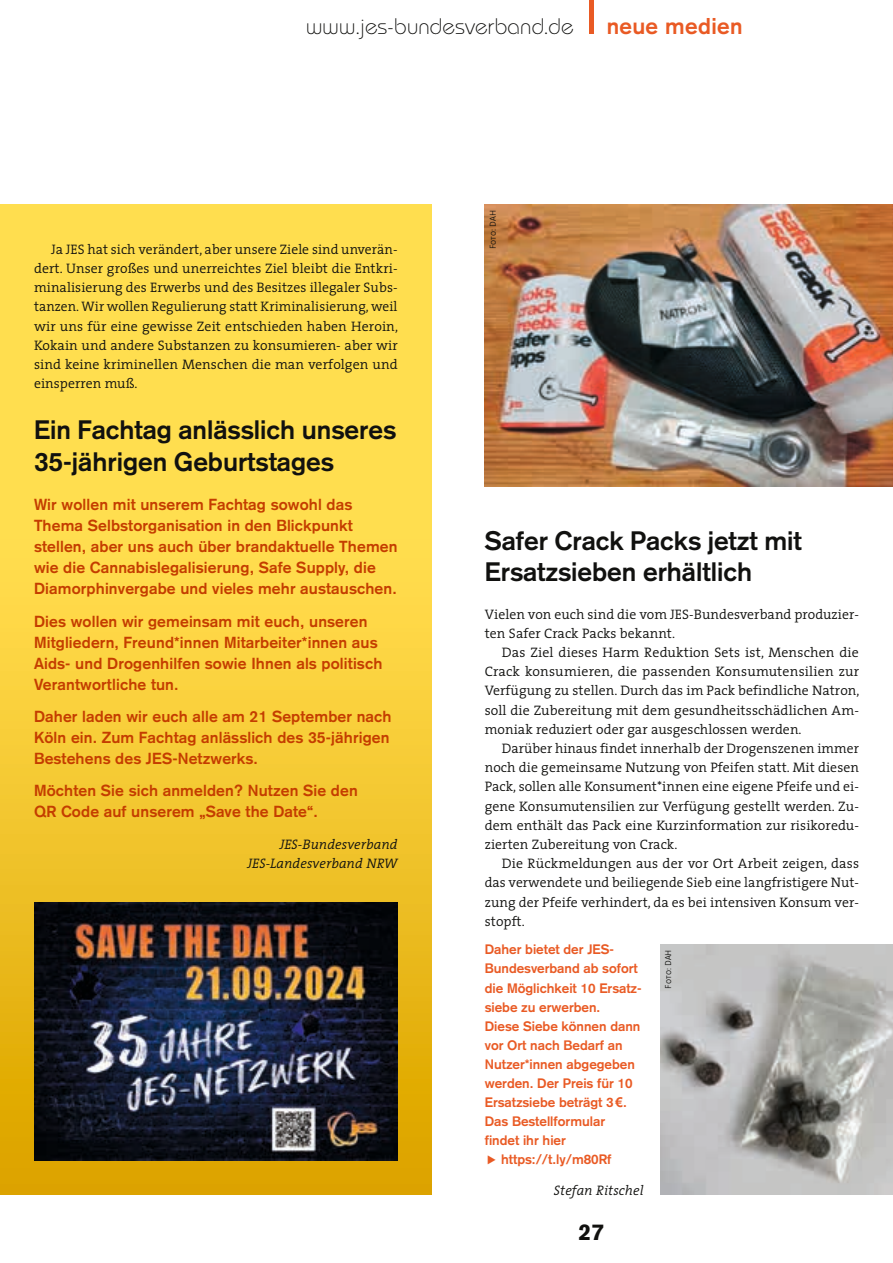
<style>
.page{position:relative;width:893px;height:1263px;background:#fff}
.page>*{position:absolute;margin:0;border:0;box-sizing:border-box;transform-origin:0 0}
.t1{font:700 26.25px/31.5px "Akzidenz Grotesk";color:#11110f}
.t2{font:300 22.5px "Bauhaus";letter-spacing:.01em;color:#11110f}
.t3{font:700 22.5px "Akzidenz Grotesk";letter-spacing:.015em;color:#e95a24}
.t4{font:900 22.5px "Akzidenz Grotesk";color:#11110f}
.t5{font:700 15.75px/21px "Akzidenz Grotesk";letter-spacing:.01em;color:#c43d00}
.t6{font:300 13.8px/19.2px "The Serif";letter-spacing:.005em;color:#11110f;text-align:justify}
.t7{font:italic 300 13.8px/19.2px "The Serif";letter-spacing:.005em;color:#11110f;text-align:right}
.t8{font:700 13.5px "Akzidenz Grotesk";color:#e95a24}
.t9{font:300 9px "Strada SC";letter-spacing:.005em;color:#11110f}
.s1{font-family:"Arial"}
</style>
<div class="page">
<hr style="left:589px;top:0;width:4px;height:34px;background:#e95a24">
<svg style="left:0;top:204px;width:432px;height:991px"></svg>
<img style="left:34px;top:903px;width:364px;height:258px">
<img style="left:485px;top:204px;width:408px;height:283px">
<img style="left:660px;top:944px;width:233px;height:251px">
<h2 class="t2" style="left:306px;top:13px;width:269px">www.jes-bundesverband.de</h2>
<h2 class="t3" style="left:607px;top:13px;width:138px">neue medien</h2>
<p class="t6" style="left:34px;top:239px;width:366px;text-indent:17px">Ja JES hat sich verändert, aber unsere Ziele sind unverän&shy;dert. Unser großes und unerreichtes Ziel bleibt die Entkri&shy;minalisierung des Erwerbs und des Besitzes illegaler Subs&shy;tanzen. Wir wollen Regulierung statt Kriminalisierung, weil wir uns für eine gewisse Zeit entschieden haben Heroin, Kokain und andere Substanzen zu konsumieren- aber wir sind keine kriminellen Menschen die man verfolgen und einsperren muß.</p>
<h1 class="t1" style="left:34px;top:414px;width:364px">Ein Fachtag anlässlich unseres<br>35-jährigen Geburtstages</h1>
<p class="t5" style="left:34px;top:494px;width:365px">Wir wollen mit unserem Fachtag sowohl das Thema Selbstorganisation in den Blickpunkt stellen, aber uns auch über brandaktuelle Themen wie die Cannabislegalisierung, Safe Supply, die Diamorphinvergabe und vieles mehr austauschen.</p>
<p class="t5" style="left:34px;top:610px;width:350px">Dies wollen wir gemeinsam mit euch, unseren Mitgliedern, Freund*innen Mitarbeiter*innen aus Aids- und Drogenhilfen sowie Ihnen als politisch Verantwortliche tun.</p>
<p class="t5" style="left:34px;top:706px;width:359px">Daher laden wir euch alle am 21 September nach<br>Köln ein. Zum Fachtag anlässlich des 35-jährigen<br>Bestehens des JES-Netzwerks.</p>
<p class="t5" style="left:34px;top:780px;width:325px">Möchten Sie sich anmelden? Nutzen Sie den<br>QR Code auf unserem „Save the Date“.</p>
<p class="t7" style="left:247px;top:834px;width:152px">JES-Bundesverband<br>JES-Landesverband NRW</p>
<p class="t9" style="left:488px;top:249px;width:41px;rotate:-90deg">Foto: DAH</p>
<h1 class="t1" style="left:485px;top:525px;width:319px">Safer Crack Packs jetzt mit<br>Ersatzsieben erhältlich</h1>
<p class="t6" style="left:485px;top:604px;width:376px">Vielen von euch sind die vom JES-Bundesverband produzier&shy;ten Safer Crack Packs bekannt.</p>
<p class="t6" style="left:485px;top:642px;width:376px;text-indent:17px">Das Ziel dieses Harm Reduktion Sets ist, Menschen die Crack konsumieren, die passenden Konsumutensilien zur Verfügung zu stellen. Durch das im Pack befindliche Natron, soll die Zubereitung mit dem gesundheitsschädlichen Am&shy;moniak reduziert oder gar ausgeschlossen werden.</p>
<p class="t6" style="left:485px;top:738px;width:376px;text-indent:17px">Darüber hinaus findet innerhalb der Drogenszenen immer noch die gemeinsame Nutzung von Pfeifen statt. Mit diesen Pack, sollen alle Konsument*innen eine eigene Pfeife und ei&shy;gene Konsumutensilien zur Verfügung gestellt werden. Zu&shy;dem enthält das Pack eine Kurzinformation zur risikoredu&shy;zierten Zubereitung von Crack.</p>
<p class="t6" style="left:485px;top:853px;width:376px;text-indent:17px">Die Rückmeldungen aus der vor Ort Arbeit zeigen, dass das verwendete und beiliegende Sieb eine langfristigere Nut&shy;zung der Pfeife verhindert, da es bei intensiven Konsum ver&shy;stopft.</p>
<p class="t8" style="left:485px;top:942px;width:131px">Daher bietet der JES-</p>
<p class="t8" style="left:485px;top:961px;width:155px">Bundesverband ab sofort</p>
<p class="t8" style="left:485px;top:980px;width:158px">die Möglichkeit 10 Ersatz-</p>
<p class="t8" style="left:485px;top:999px;width:117px">siebe zu erwerben.</p>
<p class="t8" style="left:485px;top:1018px;width:157px">Diese Siebe können dann</p>
<p class="t8" style="left:485px;top:1037px;width:139px">vor Ort nach Bedarf an</p>
<p class="t8" style="left:485px;top:1056px;width:152px">Nutzer*innen abgegeben</p>
<p class="t8" style="left:485px;top:1075px;width:149px">werden. Der Preis für 10</p>
<p class="t8" style="left:485px;top:1094px;width:143px">Ersatzsiebe beträgt 3<span class="s1">€</span>.</p>
<p class="t8" style="left:485px;top:1113px;width:122px">Das Bestellformular</p>
<p class="t8" style="left:485px;top:1132px;width:83px">findet ihr hier</p>
<p class="t8" style="left:501px;top:1151px;width:112px">https://t.ly/m80Rf</p>
<p class="t7" style="left:554px;top:1180px;width:91px">Stefan Ritschel</p>
<p class="t9" style="left:663px;top:988px;width:41px;rotate:-90deg">Foto: DAH</p>
<h2 class="t4" style="left:578px;top:1218px;width:27px">27</h2>
</div>
